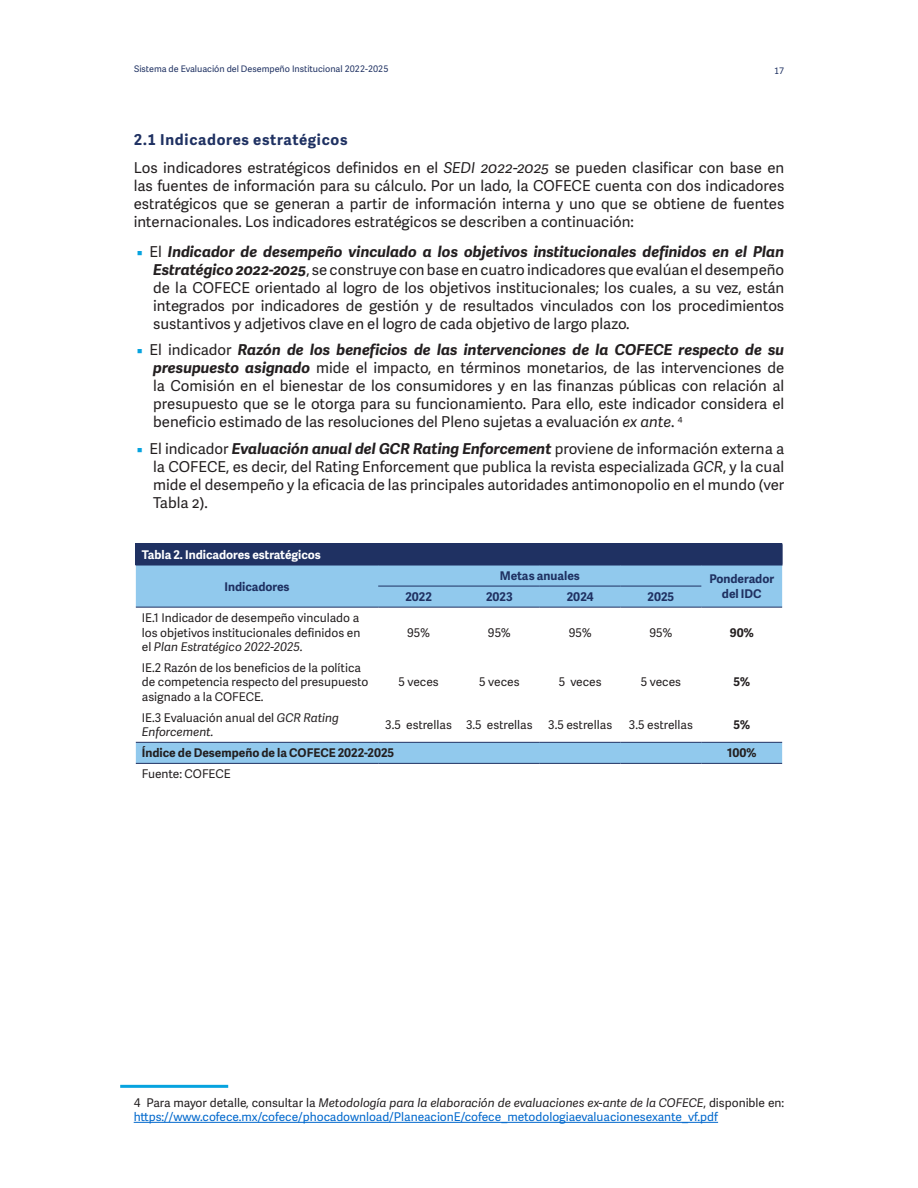
<style>
.page{position:relative;width:918px;height:1188px;background:#fff}
.page>*{position:absolute;margin:0;border:0;box-sizing:border-box;transform-origin:0 0}
.Basic{font:15px/18px "Adelle Sans";color:#231f20;text-align:justify}
.A-subtitulo1{font:700 15px "Adelle Sans";letter-spacing:.045em;color:#1f3162}
.cuerpo{font:12px/14.4px "Adelle Sans";color:#231f20}
.Nota_al_Pie{font:12px/14.4px "Adelle Sans";color:#0068cc}
.subcabeza{font:700 12px "Adelle Sans";color:#1f3162}
.subcabeza-2{font:700 12px "Adelle Sans";color:#231f20}
.cabeza{font:700 12px "Adelle Sans";color:#fff}
.Nota_al_Pie-2{font:12px "Adelle Sans";color:#231f20}
.cuerpo-2{font:700 12px "Adelle Sans";color:#231f20}
.t1{font:9px "Adelle Sans";color:#1f3162}
.s1{font-style:italic}
.s2{font-size:12px;color:#06a3df}
.s3{font-weight:700;font-style:italic}
.s4{color:#231f20}
.s5{font-style:italic;color:#231f20}
</style>
<div class="page">
<div style="left:136px;top:743px;width:646px;height:20px;background:#91c9ed"></div>
<svg style="left:136px;top:545px;width:647px;height:62px;background:#6a95bd"></svg>
<hr style="left:378px;top:607px;width:81px;height:1px;background:#1f3162">
<hr style="left:459px;top:607px;width:81px;height:1px;background:#1f3162">
<hr style="left:540px;top:607px;width:81px;height:1px;background:#1f3162">
<hr style="left:621px;top:607px;width:80px;height:1px;background:#1f3162">
<hr style="left:701px;top:742px;width:81px;height:1px;background:#1f3162">
<hr style="left:135px;top:544px;width:243px;height:1px;background:#1f3162">
<hr style="left:378px;top:544px;width:81px;height:1px;background:#1f3162">
<hr style="left:459px;top:544px;width:81px;height:1px;background:#1f3162">
<hr style="left:540px;top:544px;width:81px;height:1px;background:#1f3162">
<hr style="left:621px;top:544px;width:80px;height:1px;background:#1f3162">
<hr style="left:701px;top:544px;width:82px;height:1px;background:#1f3162">
<hr style="left:135px;top:565px;width:243px;height:1px;background:#1f3162">
<hr style="left:378px;top:565px;width:81px;height:1px;background:#1f3162">
<hr style="left:459px;top:565px;width:81px;height:1px;background:#1f3162">
<hr style="left:540px;top:565px;width:81px;height:1px;background:#1f3162">
<hr style="left:621px;top:565px;width:80px;height:1px;background:#1f3162">
<hr style="left:701px;top:565px;width:82px;height:1px;background:#1f3162">
<hr style="left:136px;top:607px;width:242px;height:1px;background:#1f3162">
<hr style="left:701px;top:607px;width:81px;height:1px;background:#1f3162">
<hr style="left:378px;top:586px;width:81px;height:1px;background:#1f3162">
<hr style="left:459px;top:586px;width:81px;height:1px;background:#1f3162">
<hr style="left:540px;top:586px;width:81px;height:1px;background:#1f3162">
<hr style="left:621px;top:586px;width:80px;height:1px;background:#1f3162">
<hr style="left:136px;top:742px;width:242px;height:1px;background:#1f3162">
<hr style="left:378px;top:742px;width:81px;height:1px;background:#1f3162">
<hr style="left:459px;top:742px;width:81px;height:1px;background:#1f3162">
<hr style="left:540px;top:742px;width:81px;height:1px;background:#1f3162">
<hr style="left:621px;top:742px;width:80px;height:1px;background:#1f3162">
<hr style="left:136px;top:763px;width:242px;height:1px;background:#1f3162">
<hr style="left:378px;top:763px;width:81px;height:1px;background:#1f3162">
<hr style="left:459px;top:763px;width:81px;height:1px;background:#1f3162">
<hr style="left:540px;top:763px;width:81px;height:1px;background:#1f3162">
<hr style="left:621px;top:763px;width:80px;height:1px;background:#1f3162">
<hr style="left:701px;top:763px;width:81px;height:1px;background:#1f3162">
<hr style="left:120px;top:1085px;width:108px;height:3px;background:#06a3df">
<hr style="left:134px;top:1122px;width:584px;height:1px;background:#0068cc">
<p class="t1" style="left:134px;top:62px;width:256px">Sistema de Evaluación del Desempeño Institucional 2022-2025</p>
<p class="t1" style="left:774px;top:64px;width:12px">17</p>
<p class="A-subtitulo1" style="left:134px;top:129px;width:215px">2.1 Indicadores estratégicos</p>
<p class="Basic" style="left:134px;top:158px;width:652px">Los indicadores estratégicos definidos en el <span class="s1">SEDI 2022-2025</span> se pueden clasificar con base en las fuentes de información para su cálculo. Por un lado, la COFECE cuenta con dos indicadores estratégicos que se generan a partir de información interna y uno que se obtiene de fuentes internacionales. Los indicadores estratégicos se describen a continuación:</p>
<p class="Basic" style="left:153px;top:242px;width:633px;text-indent:-17px"><span class="s2">̥</span> El <span class="s3">Indicador de desempeño vinculado a los objetivos institucionales definidos en el Plan Estratégico 2022-2025</span>, se construye con base en cuatro indicadores que evalúan el desempeño de la COFECE orientado al logro de los objetivos institucionales; los cuales, a su vez, están integrados por indicadores de gestión y de resultados vinculados con los procedimientos sustantivos y adjetivos clave en el logro de cada objetivo de largo plazo.</p>
<p class="Basic" style="left:153px;top:341px;width:633px;text-indent:-17px"><span class="s2">̥</span> El indicador <span class="s3">Razón de los beneficios de las intervenciones de la COFECE respecto de su presupuesto asignado</span> mide el impacto, en términos monetarios, de las intervenciones de la Comisión en el bienestar de los consumidores y en las finanzas públicas con relación al presupuesto que se le otorga para su funcionamiento. Para ello, este indicador considera el beneficio estimado de las resoluciones del Pleno sujetas a evaluación <span class="s1">ex ante</span>. <sup>4</sup></p>
<p class="Basic" style="left:153px;top:439px;width:633px;text-indent:-17px"><span class="s2">̥</span> El indicador <span class="s3">Evaluación anual del GCR Rating Enforcement</span> proviene de información externa a la COFECE, es decir, del Rating Enforcement que publica la revista especializada <span class="s1">GCR</span>, y la cual mide el desempeño y la eficacia de las principales autoridades antimonopolio en el mundo (ver Tabla 2).</p>
<p class="cabeza" style="left:142px;top:546px;width:181px">Tabla 2. Indicadores estratégicos</p>
<p class="subcabeza" style="left:224px;top:578px;width:67px">Indicadores</p>
<p class="subcabeza" style="left:500px;top:567px;width:82px">Metas anuales</p>
<p class="subcabeza" style="left:709px;top:570px;width:66px">Ponderador</p>
<p class="subcabeza" style="left:405px;top:588px;width:28px">2022</p>
<p class="subcabeza" style="left:486px;top:588px;width:28px">2023</p>
<p class="subcabeza" style="left:567px;top:588px;width:28px">2024</p>
<p class="subcabeza" style="left:648px;top:588px;width:28px">2025</p>
<p class="subcabeza" style="left:722px;top:585px;width:41px">del IDC</p>
<p class="cuerpo" style="left:142px;top:610px;width:220px;text-align:justify">IE.1 Indicador de desempeño vinculado a los objetivos institucionales definidos en el <span class="s1">Plan Estratégico 2022-2025.</span></p>
<p class="cuerpo" style="left:142px;top:660px;width:228px">IE.2 Razón de los beneficios de la política de competencia respecto del presupuesto asignado a la COFECE.</p>
<p class="cuerpo" style="left:407px;top:625px;width:24px">95%</p>
<p class="cuerpo" style="left:488px;top:625px;width:24px">95%</p>
<p class="cuerpo" style="left:569px;top:625px;width:24px">95%</p>
<p class="cuerpo" style="left:650px;top:625px;width:24px">95%</p>
<p class="cuerpo-2" style="left:730px;top:624px;width:25px">90%</p>
<p class="cuerpo" style="left:398px;top:675px;width:42px">5 veces</p>
<p class="cuerpo" style="left:479px;top:675px;width:42px">5 veces</p>
<p class="cuerpo" style="left:559px;top:675px;width:44px">5 veces</p>
<p class="cuerpo" style="left:641px;top:675px;width:42px">5 veces</p>
<p class="cuerpo-2" style="left:733px;top:673px;width:18px">5%</p>
<p class="cuerpo" style="left:142px;top:710px;width:199px">IE.3 Evaluación anual del <span class="s1">GCR Rating<br>Enforcement.</span></p>
<p class="cuerpo" style="left:385px;top:717px;width:68px">3.5 estrellas</p>
<p class="cuerpo" style="left:466px;top:717px;width:68px">3.5 estrellas</p>
<p class="cuerpo" style="left:548px;top:717px;width:65px">3.5 estrellas</p>
<p class="cuerpo" style="left:629px;top:717px;width:65px">3.5 estrellas</p>
<p class="cuerpo-2" style="left:733px;top:716px;width:18px">5%</p>
<p class="subcabeza-2" style="left:142px;top:744px;width:254px">Índice de Desempeño de la COFECE 2022-2025</p>
<p class="subcabeza-2" style="left:727px;top:744px;width:31px">100%</p>
<p class="Nota_al_Pie-2" style="left:142px;top:766px;width:90px">Fuente: COFECE</p>
<p class="Nota_al_Pie" style="left:134px;top:1095px;width:652px"><span class="s4">4 Para mayor detalle, consultar la</span> <span class="s5">Metodología para la elaboración de evaluaciones ex-ante de la COFECE</span><span class="s4">, disponible en: </span>https://www.cofece.mx/cofece/phocadownload/PlaneacionE/cofece_metodologiaevaluacionesexante_vf.pdf</p>
</div>
